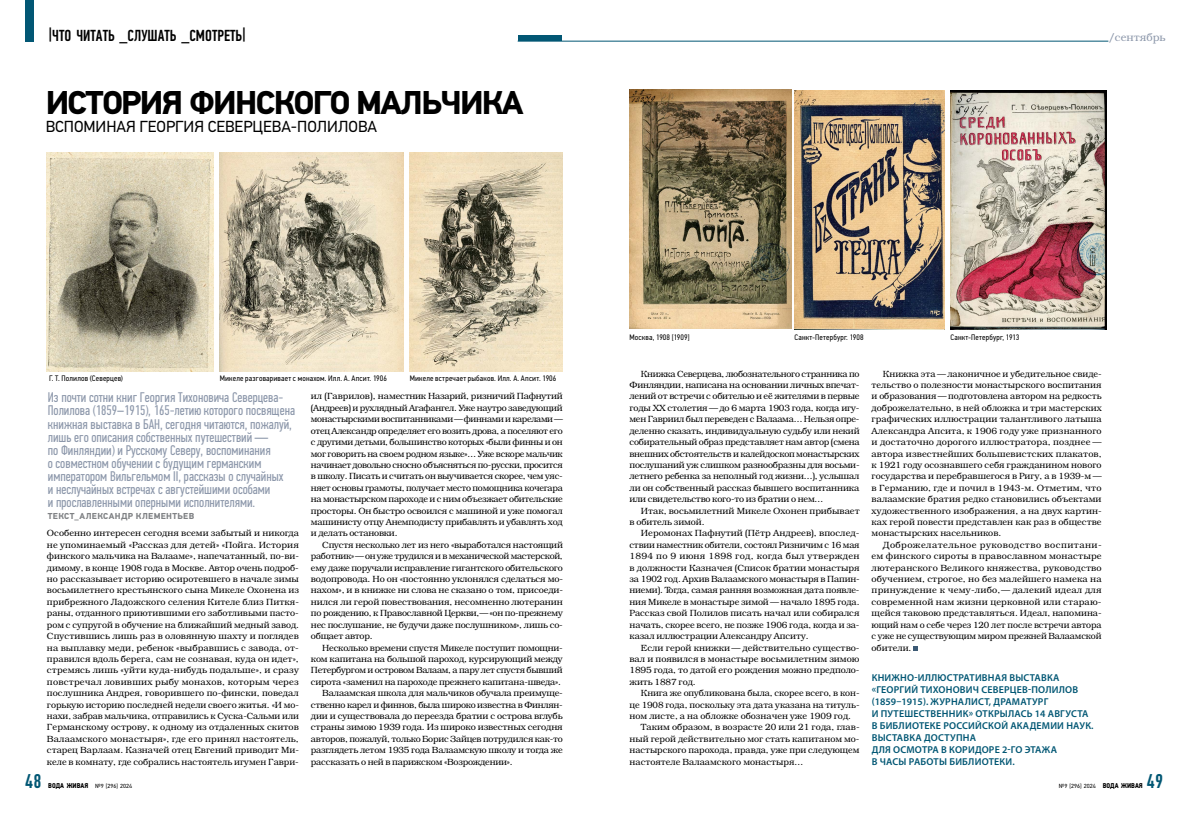
<style>
.page{position:relative;width:1191px;height:823px;background:#fff}
.page>*{position:absolute;margin:0;border:0;box-sizing:border-box;transform-origin:0 0}
.t1{font:700 33px "PF Din Text Pro";letter-spacing:-.05em;color:#000}
.t2{font:500 20px "PF Din Text Comp Pro";color:#025774}
.t3{font:16px "PF Din Text Pro";color:#000}
.t4{font:500 16px "PF Din Text Comp Pro";color:#000}
.t5{font:14px/13px "PF Din Text Comp Pro";color:#8d98ab}
.t6{font:11px "Bookman Light ITC";color:#8d98ab}
.t7{font:600 10px/12px "Myriad Pro";letter-spacing:.02em;color:#025774}
.t8{font:9px/11.4px "Bookman Light ITC";letter-spacing:-.015em;color:#000;text-align:justify}
.t9{font:9px "Bookman Light ITC";letter-spacing:.005em;color:#000}
.t10{font:700 8.6px "PF Din Text Pro";letter-spacing:.04em;color:#808285}
.t11{font:8px "PF Din Text Cond Pro";letter-spacing:.02em;color:#000}
.t12{font:6px "PF Din Text Pro";color:#000}
.s1{font-family:"PF Din Text Cond Pro";font-weight:700;font-size:7px}
</style>
<div class="page">
<div style="left:26px;top:0;width:8px;height:41px;background:#025774"></div>
<div style="left:518px;top:35px;width:43px;height:6px;background:#025774"></div>
<hr style="left:517px;top:41px;width:630px;height:1px;background:#025774">
<div style="left:1108px;top:33px;width:57px;height:10px;background:#fff"></div>
<svg style="left:913px;top:646px;width:5px;height:4px"></svg>
<img style="left:47px;top:153px;width:166px;height:218px">
<img style="left:629px;top:89px;width:162px;height:239px">
<img style="left:794px;top:91px;width:150px;height:238px">
<img style="left:950px;top:91px;width:156px;height:238px">
<img style="left:220px;top:153px;width:183px;height:218px">
<img style="left:410px;top:153px;width:153px;height:218px">
<h3 class="t4" style="left:48px;top:27px;width:199px">|что читать _слушать _смотреть|</h3>
<p class="t6" style="left:1108px;top:31px;width:59px">/сентябрь</p>
<h1 class="t1" style="left:46px;top:83px;width:479px">История финского мальчика</h1>
<h3 class="t3" style="left:46px;top:117px;width:333px">Вспоминая Георгия Северцева-Полилова</h3>
<p class="t11" style="left:49px;top:373px;width:75px">Г. Т. Полилов (Северцев)</p>
<p class="t11" style="left:220px;top:373px;width:169px">Микеле разговаривает с монахом. Илл. А. Апсит. 1906</p>
<p class="t11" style="left:410px;top:373px;width:148px">Микеле встречает рыбаков. Илл. А. Апсит. 1906</p>
<p class="t5" style="left:48px;top:391px;width:249px">Из почти сотни книг Георгия Тихоновича Северцева-Полилова (1859–1915), 165‑летию которого посвящена книжная выставка в БАН, сегодня читаются, пожалуй, лишь его описания собственных путешествий—<br>по Финляндии) и Русскому Северу, воспоминания<br>о совместном обучении с будущим германским императором Вильгельмом II, рассказы о случайных<br>и неслучайных встречах с августейшими особами<br>и прославленными оперными исполнителями.</p>
<p class="t10" style="left:48px;top:510px;width:148px">Текст_александр клементьев</p>
<p class="t8" style="left:47px;top:527px;width:254px">Особенно интересен сегодня всеми забытый и никогда не упоминаемый «Рассказ для детей» «Пойга. История финского мальчика на Валааме», напечатанный, по-ви&shy;димому, в конце 1908 года в Москве. Автор очень подроб&shy;но рассказывает историю осиротевшего в начале зимы восьмилетнего крестьянского сына Микеле Охонена из прибрежного Ладожского селения Кителе близ Питкя&shy;раны, отданного приютившими его заботливыми пасто&shy;ром с супругой в обучение на ближайший медный завод.<br>Спустившись лишь раз в оловянную шахту и поглядев на выплавку меди, ребенок «выбравшись с завода, от&shy;правился вдоль берега, сам не сознавая, куда он идет», стремясь лишь «уйти куда-нибудь подальше», и сразу повстречал ловивших рыбу монахов, которым через послушника Андрея, говорившего по-фински, поведал горькую историю последней недели своего житья. «И мо&shy;нахи, забрав мальчика, отправились к Суска-Сальми или Германскому острову, к одному из отдаленных скитов Валаамского монастыря», где его принял настоятель, старец Варлаам. Казначей отец Евгений приводит Ми&shy;келе в комнату, где собрались настоятель игумен Гаври-</p>
<p class="t8" style="left:311px;top:390px;width:253px">ил (Гаврилов), наместник Назарий, ризничий Пафнутий (Андреев) и рухлядный Агафангел. Уже наутро заведующий монастырскими воспитанниками—финнами и карелами— отец Александр определяет его возить дрова, а поселяют его с другими детьми, большинство которых «были финны и он мог говорить на своем родном языке»… Уже вскоре мальчик начинает довольно сносно объясняться по-русски, просится в школу. Писать и считать он выучивается скорее, чем уяс&shy;няет основы грамоты, получает место помощника кочегара на монастырском пароходе и с ним объезжает обительские просторы. Он быстро освоился с машиной и уже помогал машинисту отцу Анемподисту прибавлять и убавлять ход и делать остановки.</p>
<p class="t8" style="left:311px;top:539px;width:254px;text-indent:11px">Спустя несколько лет из него «выработался настоящий работник»—он уже трудился и в механической мастерской, ему даже поручали исправление гигантского обительского водопровода. Но он «постоянно уклонялся сделаться мо&shy;нахом», и в книжке ни слова не сказано о том, присоеди&shy;нился ли герой повествования, несомненно лютеранин по рождению, к Православной Церкви,—«он по-прежнему нес послушание, не будучи даже послушником», лишь со&shy;общает автор.</p>
<p class="t8" style="left:322px;top:641px;width:242px">Несколько времени спустя Микеле поступит помощни-</p>
<p class="t8" style="left:311px;top:653px;width:253px">ком капитана на большой пароход, курсирующий между</p>
<p class="t8" style="left:311px;top:664px;width:253px">Петербургом и островом Валаам, а пару лет спустя бывший</p>
<p class="t8" style="left:311px;top:675px;width:252px">сирота «заменил на пароходе прежнего капитана-шведа».</p>
<p class="t8" style="left:322px;top:687px;width:242px">Валаамская школа для мальчиков обучала преимуще-</p>
<p class="t8" style="left:311px;top:698px;width:253px">ственно карел и финнов, была широко известна в Финлян-</p>
<p class="t8" style="left:311px;top:710px;width:253px">дии и существовала до переезда братии с острова вглубь</p>
<p class="t8" style="left:311px;top:721px;width:253px">страны зимою 1939 года. Из широко известных сегодня</p>
<p class="t8" style="left:311px;top:732px;width:253px">авторов, пожалуй, только Борис Зайцев потрудился как-то</p>
<p class="t8" style="left:311px;top:744px;width:253px">разглядеть летом 1935 года Валаамскую школу и тогда же</p>
<p class="t8" style="left:311px;top:755px;width:203px">рассказать о ней в парижском «Возрождении».</p>
<p class="t11" style="left:629px;top:333px;width:62px">Москва, 1908 [1909]</p>
<p class="t11" style="left:794px;top:333px;width:71px">Санкт-Петербург. 1908</p>
<p class="t11" style="left:950px;top:333px;width:70px">Санкт-Петербург, 1913</p>
<p class="t8" style="left:629px;top:368px;width:232px;text-indent:11px">Книжка Северцева, любознательного странника по Финляндии, написана на основании личных впечат&shy;лений от встречи с обителью и её жителями в первые годы XX столетия — до 6 марта 1903 года, когда игу&shy;мен Гавриил был переведен с Валаама… Нельзя опре&shy;деленно сказать, индивидуальную судьбу или некий собирательный образ представляет нам автор (смена внешних обстоятельств и калейдоскоп монастырских послушаний уж слишком разнообразны для восьми&shy;летнего ребенка за неполный год жизни…), услышал ли он собственный рассказ бывшего воспитанника или свидетельство кого-то из братии о нем…</p>
<p class="t8" style="left:629px;top:504px;width:232px;text-indent:11px">Итак, восьмилетний Микеле Охонен прибывает в обитель зимой.</p>
<p class="t8" style="left:629px;top:527px;width:232px;text-indent:11px">Иеромонах Пафнутий (Пётр Андреев), впослед&shy;ствии наместник обители, состоял Ризничим с 16 мая 1894 по 9 июня 1898 год, когда был утвержден в должности Казначея (Список братии монастыря за 1902 год. Архив Валаамского монастыря в Папин&shy;ниеми). Тогда, самая ранняя возможная дата появле&shy;ния Микеле в монастыре зимой — начало 1895 года.<br>Рассказ свой Полилов писать начал или собирался начать, скорее всего, не позже 1906 года, когда и за&shy;казал иллюстрации Александру Апситу.</p>
<p class="t8" style="left:629px;top:641px;width:231px;text-indent:11px">Если герой книжки — действительно существо&shy;вал и появился в монастыре восьмилетним зимою 1895 года, то датой его рождения можно предполо&shy;жить 1887 год.</p>
<p class="t8" style="left:641px;top:687px;width:220px">Книга же опубликована была, скорее всего, в кон-</p>
<p class="t8" style="left:629px;top:698px;width:231px">це 1908 года, поскольку эта дата указана на титуль-</p>
<p class="t8" style="left:629px;top:710px;width:223px">ном листе, а на обложке обозначен уже 1909 год.</p>
<p class="t9" style="left:641px;top:721px;width:220px">Таким образом, в возрасте 20 или 21 года, глав-</p>
<p class="t8" style="left:629px;top:732px;width:231px">ный герой действительно мог стать капитаном мо-</p>
<p class="t8" style="left:629px;top:744px;width:231px">настырского парохода, правда, уже при следующем</p>
<p class="t8" style="left:629px;top:755px;width:175px">настоятеле Валаамского монастыря…</p>
<p class="t8" style="left:871px;top:368px;width:232px;text-indent:11px">Книжка эта — лаконичное и убедительное свиде&shy;тельство о полезности монастырского воспитания и образования — подготовлена автором на редкость доброжелательно, в ней обложка и три мастерских графических иллюстрации талантливого латыша Александра Апсита, к 1906 году уже признанного и достаточно дорогого иллюстратора, позднее — автора известнейших большевистских плакатов, к 1921 году осознавшего себя гражданином нового государства и перебравшегося в Ригу, а в 1939‑м — в Германию, где и почил в 1943‑м. Отметим, что валаамские братия редко становились объектами художественного изображения, а на двух картин&shy;ках герой повести представлен как раз в обществе монастырских насельников.</p>
<p class="t8" style="left:871px;top:539px;width:232px;text-indent:11px">Доброжелательное руководство воспитани&shy;ем финского сироты в православном монастыре лютеранского Великого княжества, руководство обучением, строгое, но без малейшего намека на принуждение к чему-либо,— далекий идеал для современной нам жизни церковной или стараю&shy;щейся таковою представляться. Идеал, напомина&shy;ющий нам о себе через 120 лет после встречи автора с уже не существующим миром прежней Валаамской обители.</p>
<p class="t7" style="left:871px;top:670px;width:223px">Книжно-иллюстративная выставка «Георгий Тихонович Северцев-Полилов (1859–1915). Журналист, драматург<br>и путешественник» открылась 14 августа в Библиотеке Российской Академии наук.<br>Выставка доступна<br>для осмотра в коридоре 2-го этажа<br>в часы работы библиотеки.</p>
<h2 class="t2" style="left:25px;top:770px;width:18px">48</h2>
<p class="t12" style="left:48px;top:782px;width:85px"><span class="s1">ВОДА ЖИВАЯ</span> №9 [296] 2024</p>
<p class="t12" style="left:1059px;top:782px;width:85px">№9 [296] 2024 <span class="s1">ВОДА ЖИВАЯ</span></p>
<h2 class="t2" style="left:1147px;top:770px;width:18px">49</h2>
</div>
